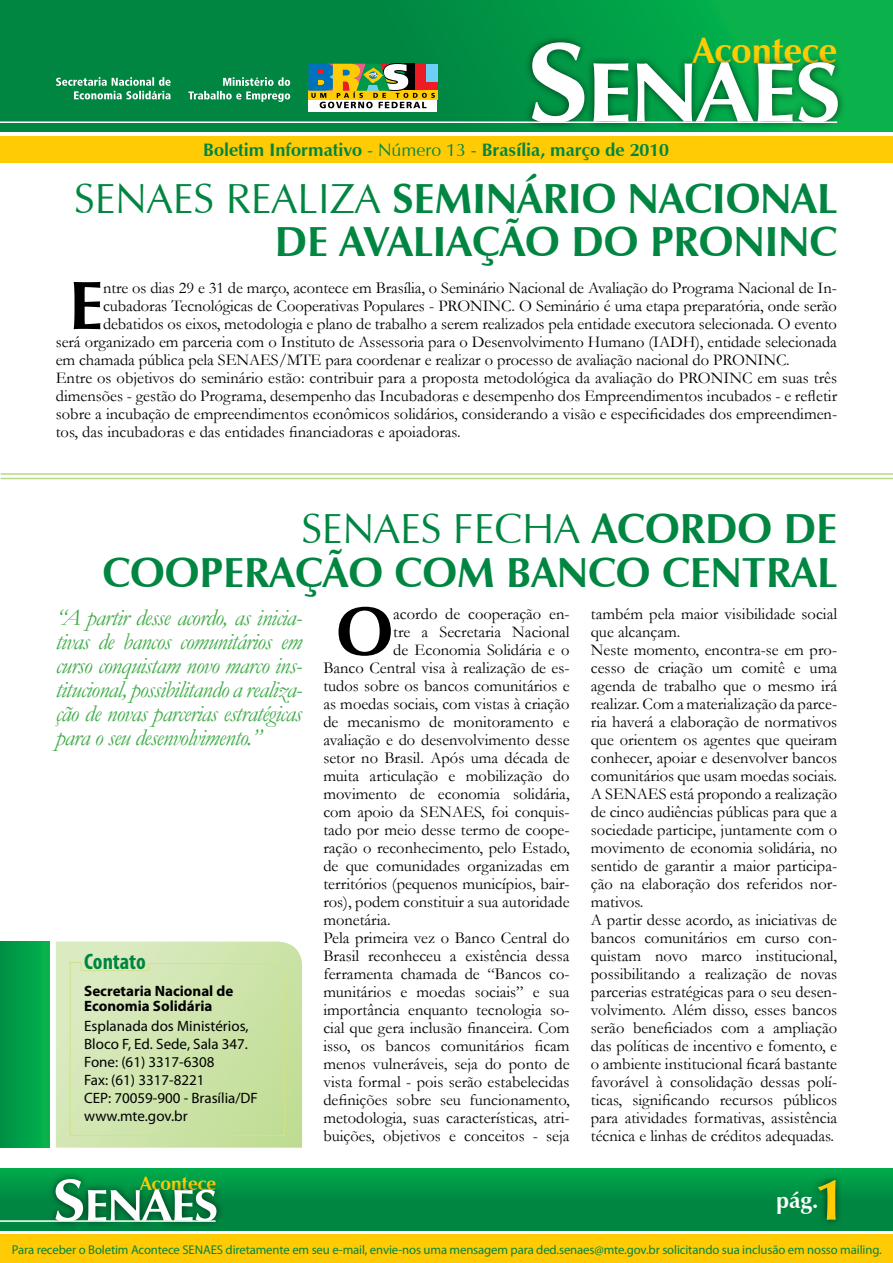
<style>
.page{position:relative;width:893px;height:1263px;background:#fff}
.page>*{position:absolute;margin:0;border:0;box-sizing:border-box;transform-origin:0 0}
.t1{font:700 69.15px "Zapf Humanist 601 BT";color:#000}
.t2{font:700 58.5px "Zapf Humanist 601 BT";color:#ffcb05}
.t3{font:700 42px/43.5px "Zapf Humanist 601 BT";color:#008641}
.t4{font:700 36px "Zapf Humanist 601 BT";color:#ffcb05}
.t5{font:italic 24px/24px "Garamond";letter-spacing:-.03em;color:#41ad49;text-align:justify}
.t6{font:700 condensed 22.5px "Myriad Pro";letter-spacing:-.005em;color:#008641}
.t7{font:700 22.5px "Zapf Humanist 601 BT";color:#fff}
.t8{font:700 18.9px "Zapf Humanist 601 BT";color:#ffcb05}
.t9{font:700 18px "Zapf Humanist 601 BT";color:#008641}
.t10{font:16.5px/18px "Garamond";color:#000}
.t11{font:15px/18px "Myriad Pro";color:#000}
.t12{font:700 15px/15px "Myriad Pro";color:#000}
.t13{font:12.75px "Myriad Pro";letter-spacing:-.01em;color:#008641}
.s1{font-weight:400}
</style>
<div class="page">
<div style="left:0;top:1234px;width:893px;height:29px;background:#ffcb05"></div>
<div style="left:0;top:1169px;width:893px;height:62px;background:linear-gradient(to bottom,#00a248,#007e3f)"></div>
<div style="left:47px;top:1171px;width:184px;height:64px;background:#000;opacity:.6"></div>
<svg style="left:55px;top:1179px;width:161px;height:41px"></svg>
<hr style="left:0;top:1220px;width:216px;height:2px;background:#fff">
<div style="left:809px;top:1171px;width:84px;height:92px;background:#000;opacity:.6"></div>
<div style="left:0;top:0;width:893px;height:132px;background:linear-gradient(to right,#00793e,#07b24c)"></div>
<div style="left:0;top:136px;width:893px;height:27px;background:#ffcb05"></div>
<div style="left:0;top:941px;width:50px;height:207px;background:linear-gradient(to right,#008f44,#06b34c)"></div>
<svg style="left:56px;top:941px;width:247px;height:207px;background:#d0e5b0"></svg>
<div style="left:524px;top:34px;width:328px;height:102px;background:#000;opacity:.6"></div>
<svg style="left:0;top:34px;width:893px;height:88px;background:#2c9d5b"></svg>
<hr style="left:0;top:121px;width:837px;height:2px;background:#fff">
<svg style="left:69px;top:962px;width:216px;height:174px;background:#cfe4ac"></svg>
<hr style="left:1px;top:473px;width:892px;height:2px;background:#b9d989">
<hr style="left:1px;top:478px;width:892px;height:1px;background:#b9d989">
<h3 class="t4" style="left:693px;top:28px;width:146px">Acontece</h3>
<p class="t9" style="left:203px;top:139px;width:467px">Boletim Informativo <span class="s1">- NÚMERO 13 -</span> Brasília, março de 2010</p>
<h3 class="t3" style="left:275px;top:177px;width:564px;text-indent:-201px"><span class="s1">SENAES REALIZA</span> Seminário Nacional de Avaliação do PRON</h3>
<h3 class="t3" style="left:765px;top:220px;width:43px">INC</h3>
<h1 class="t1" style="left:69px;top:263px;width:36px">E</h1>
<p class="t10" style="left:103px;top:279px;width:735px">ntre os dias 29 e 31 de março, acontece em Brasília, o Seminário Nacional de Avaliação do Programa Nacional de In-</p>
<p class="t10" style="left:103px;top:297px;width:735px">cubadoras Tecnológicas de Cooperativas Populares - PRONINC. O Seminário é uma etapa preparatória, onde serão</p>
<p class="t10" style="left:103px;top:315px;width:735px">debatidos os eixos, metodologia e plano de trabalho a serem realizados pela entidade executora selecionada. O evento</p>
<p class="t10" style="left:56px;top:333px;width:783px">será organizado em parceria com o Instituto de Assessoria para o Desenvolvimento Humano (IADH), entidade selecionada</p>
<p class="t10" style="left:56px;top:351px;width:735px">em chamada pública pela SENAES/MTE para coordenar e realizar o processo de avaliação nacional do PRONINC.</p>
<p class="t10" style="left:56px;top:369px;width:783px">Entre os objetivos do seminário estão: contribuir para a proposta metodológica da avaliação do PRONINC em suas três</p>
<p class="t10" style="left:56px;top:387px;width:783px">dimensões - gestão do Programa, desempenho das Incubadoras e desempenho dos Empreendimentos incubados - e refletir</p>
<p class="t10" style="left:56px;top:405px;width:783px">sobre a incubação de empreendimentos econômicos solidários, considerando a visão e especificidades dos empreendimen-</p>
<p class="t10" style="left:56px;top:423px;width:406px">tos, das incubadoras e das entidades financiadoras e apoiadoras.</p>
<h3 class="t3" style="left:102px;top:507px;width:736px;text-align:right"><span class="s1">SENAES FECHA</span> acordo de<br>coope ração com Banco Ce ntral</h3>
<p class="t10" style="left:591px;top:605px;width:248px">também pela maior visibilidade social que alcançam.<br>Neste momento, encontra-se em pro&shy;cesso de criação um comitê e uma agenda de trabalho que o mesmo irá realizar. Com a materialização da parce&shy;ria haverá a elaboração de normativos que orientem os agentes que queiram conhecer, apoiar e desenvolver bancos comunitários que usam moedas sociais.<br>A SENAES está propondo a realização de cinco audiências públicas para que a sociedade participe, juntamente com o movimento de economia solidária, no sentido de garantir a maior participa&shy;ção na elaboração dos referidos nor&shy;mativos.<br>A partir desse acordo, as iniciativas de bancos comunitários em curso con&shy;quistam novo marco institucional, possibilitando a realização de novas parcerias estratégicas para o seu desen&shy;volvimento. Além disso, esses bancos serão beneficiados com a ampliação das políticas de incentivo e fomento, e o ambiente institucional ficará bastante favorável à consolidação dessas polí&shy;ticas, significando recursos públicos para atividades formativas, assistência técnica e linhas de créditos adequadas.</p>
<h1 class="t1" style="left:336px;top:588px;width:54px">O</h1>
<p class="t10" style="left:393px;top:604px;width:178px">acordo de cooperação en-</p>
<h3 class="t5" style="left:56px;top:605px;width:248px">“A partir desse acordo, as inicia&shy;tivas de bancos comunitários em curso conquistam novo marco ins&shy;titucional, possibilitando a realiza&shy;ção de novas parcerias estratégicas para o seu desenvolvimento.”</h3>
<p class="t10" style="left:393px;top:622px;width:178px">tre a Secretaria Nacional</p>
<p class="t10" style="left:393px;top:640px;width:178px">de Economia Solidária e o</p>
<p class="t10" style="left:323px;top:658px;width:248px">Banco Central visa à realização de es-</p>
<p class="t10" style="left:323px;top:676px;width:248px">tudos sobre os bancos comunitários e</p>
<p class="t10" style="left:323px;top:694px;width:248px">as moedas sociais, com vistas à criação</p>
<p class="t10" style="left:323px;top:712px;width:248px">de mecanismo de monitoramento e</p>
<p class="t10" style="left:323px;top:730px;width:248px">avaliação e do desenvolvimento desse</p>
<p class="t10" style="left:323px;top:748px;width:248px">setor no Brasil. Após uma década de</p>
<p class="t10" style="left:323px;top:766px;width:248px">muita articulação e mobilização do</p>
<p class="t10" style="left:323px;top:784px;width:248px">movimento de economia solidária,</p>
<p class="t10" style="left:323px;top:802px;width:248px">com apoio da SENAES, foi conquis-</p>
<p class="t10" style="left:323px;top:820px;width:248px">tado por meio desse termo de coope-</p>
<p class="t10" style="left:323px;top:838px;width:248px">ração o reconhecimento, pelo Estado,</p>
<p class="t10" style="left:323px;top:856px;width:248px">de que comunidades organizadas em</p>
<p class="t10" style="left:323px;top:874px;width:248px">territórios (pequenos municípios, bair-</p>
<p class="t10" style="left:323px;top:892px;width:248px">ros), podem constituir a sua autoridade</p>
<p class="t10" style="left:323px;top:910px;width:69px">monetária.</p>
<p class="t10" style="left:323px;top:928px;width:248px">Pela primeira vez o Banco Central do</p>
<p class="t10" style="left:323px;top:946px;width:248px">Brasil reconheceu a existência dessa</p>
<p class="t10" style="left:323px;top:964px;width:248px">ferramenta chamada de “Bancos co-</p>
<p class="t10" style="left:323px;top:982px;width:248px">munitários e moedas sociais” e sua</p>
<p class="t10" style="left:323px;top:1000px;width:248px">importância enquanto tecnologia so-</p>
<p class="t10" style="left:323px;top:1018px;width:248px">cial que gera inclusão financeira. Com</p>
<p class="t10" style="left:323px;top:1036px;width:248px">isso, os bancos comunitários ficam</p>
<p class="t10" style="left:323px;top:1054px;width:248px">menos vulneráveis, seja do ponto de</p>
<p class="t10" style="left:323px;top:1072px;width:248px">vista formal - pois serão estabelecidas</p>
<p class="t10" style="left:323px;top:1090px;width:248px">definições sobre seu funcionamento,</p>
<p class="t10" style="left:323px;top:1108px;width:248px">metodologia, suas características, atri-</p>
<p class="t10" style="left:323px;top:1126px;width:248px">buições, objetivos e conceitos - seja</p>
<h3 class="t6" style="left:84px;top:947px;width:63px">Contato</h3>
<p class="t12" style="left:84px;top:983px;width:151px">Secretaria Nacional de<br>Economia Solidária</p>
<p class="t11" style="left:84px;top:1017px;width:175px">Esplanada dos Ministérios,<br>Bloco F, Ed. Sede, Sala 347.<br>Fone: (61) 3317-6308<br>Fax: (61) 3317-8221<br>CEP: 70059-900 - Brasília/DF www.mte.gov.br</p>
<p class="t8" style="left:140px;top:1172px;width:78px">Acontece</p>
<h3 class="t7" style="left:776px;top:1187px;width:44px">pág.</h3>
<h2 class="t2" style="left:814px;top:1163px;width:34px">1</h2>
<p class="t13" style="left:12px;top:1242px;width:871px">Para receber o Boletim Acontece SENAES diretamente em seu e-mail, envie-nos uma mensagem para ded.senaes@mte.gov.br solicitando sua inclusão em nosso mailing.</p>
</div>
